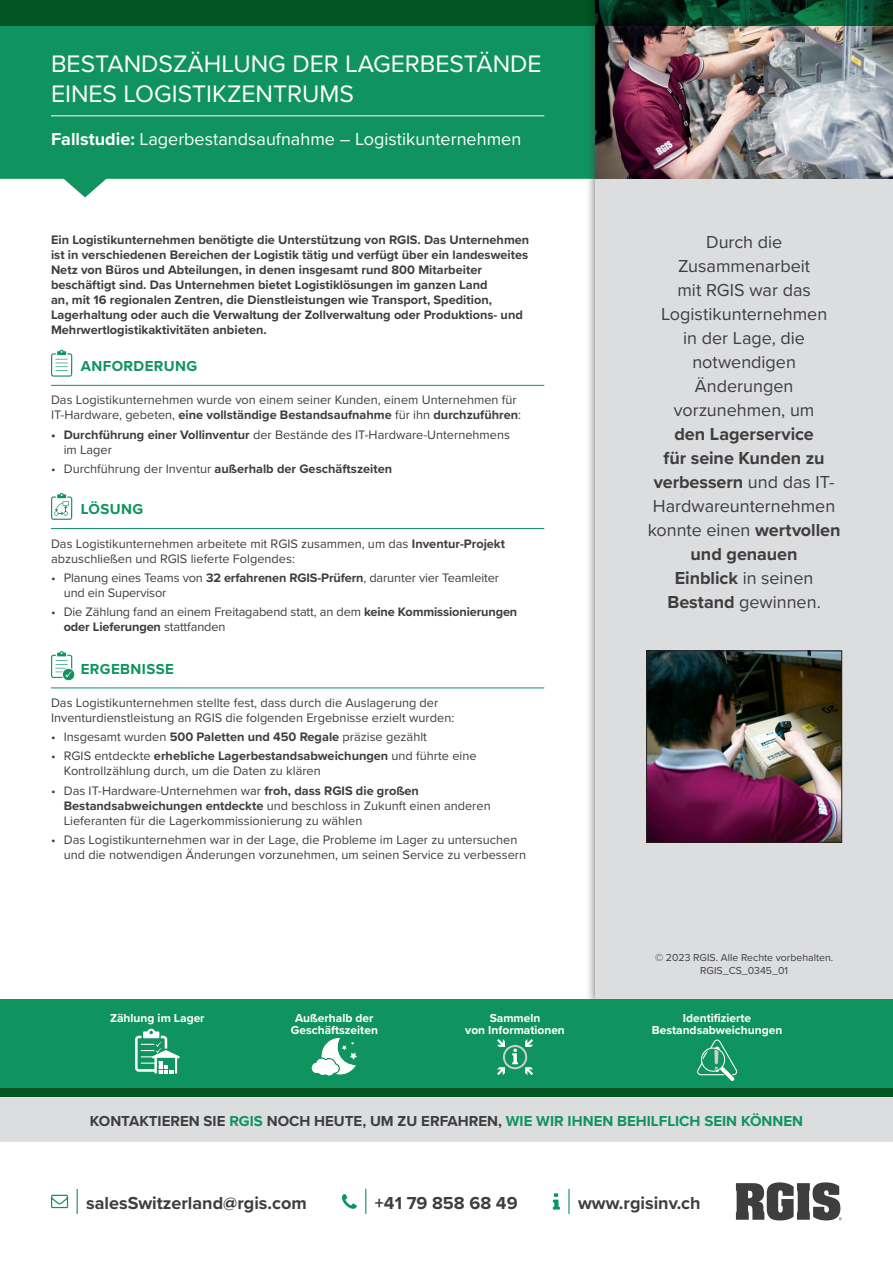
<style>
.page{position:relative;width:893px;height:1263px;background:#fff}
.page>*{position:absolute;margin:0;border:0;box-sizing:border-box;transform-origin:0 0}
.t1{font:24.75px/29.7px "Proxima Nova";color:#fff}
.t2{font:700 18px/24px "Proxima Nova";color:#3e3e3f;text-align:center}
.t3{font:18px/24px "Proxima Nova";color:#3e3e3f;text-align:center}
.t4{font:18px "Proxima Nova";color:#fff}
.t5{font:700 15px "Proxima Nova";color:#3e3e3f}
.t6{font:700 15px "Proxima Nova";letter-spacing:.025em;color:#10945f}
.t7{font:12.75px/15px "Proxima Nova";color:#3e3e3f}
.t8{font:700 12.75px/15px "Proxima Nova";color:#3e3e3f}
.t9{font:700 12px/12px "Proxima Nova";color:#fff;text-align:center}
.t10{font:10.5px/12.6px "Proxima Nova";color:#3e3e3f;text-align:center}
.s1{font-weight:700}
.s2{font-weight:400}
.s3{color:#10945f}
</style>
<div class="page">
<hr style="left:568px;top:1189px;width:2px;height:24px;background:#0d935f">
<svg style="left:553px;top:1193px;width:7px;height:16px"></svg>
<svg style="left:77px;top:1189px;width:1px;height:24px"></svg>
<svg style="left:51px;top:1195px;width:17px;height:13px"></svg>
<svg style="left:736px;top:1182px;width:106px;height:38px"></svg>
<svg style="left:365px;top:1189px;width:1px;height:24px"></svg>
<svg style="left:342px;top:1194px;width:15px;height:15px"></svg>
<div style="left:0;top:1097px;width:893px;height:45px;background:#dcdddf"></div>
<svg style="left:0;top:26px;width:585px;height:171px;background:#299f6f"></svg>
<hr style="left:51px;top:116px;width:493px;height:1px;background:#fff">
<div style="left:585px;top:0;width:308px;height:1010px;background:#3e3e3f;opacity:.75"></div>
<div style="left:595px;top:0;width:298px;height:1001px;background:#dcdddf"></div>
<img style="left:595px;top:26px;width:298px;height:153px">
<svg style="left:0;top:0;width:893px;height:26px;background:#024e24"></svg>
<div style="left:0;top:999px;width:893px;height:98px;background:#10945f"></div>
<div style="left:0;top:1089px;width:893px;height:8px;background:#015523"></div>
<img style="left:648px;top:653px;width:192px;height:187px">
<div style="left:646px;top:651px;width:196px;height:191px;border:1px solid #231f20"></div>
<svg style="left:497px;top:1039px;width:36px;height:36px"></svg>
<hr style="left:51px;top:385px;width:493px;height:1px;background:#10945f">
<hr style="left:51px;top:528px;width:493px;height:1px;background:#10945f">
<hr style="left:51px;top:688px;width:493px;height:1px;background:#10945f">
<svg style="left:51px;top:350px;width:22px;height:27px"></svg>
<svg style="left:51px;top:493px;width:22px;height:27px"></svg>
<svg style="left:51px;top:651px;width:24px;height:30px"></svg>
<svg style="left:135px;top:1029px;width:45px;height:44px"></svg>
<svg style="left:311px;top:1038px;width:46px;height:38px"></svg>
<svg style="left:697px;top:1039px;width:41px;height:42px"></svg>
<h1 class="t1" style="left:51px;top:48px;width:492px">BESTANDSZÄHLUNG DER LAGERBESTÄNDE<br>EINES LOGISTIKZENTRUMS</h1>
<h2 class="t4" style="left:51px;top:125px;width:472px"><span class="s1">Fallstudie:</span> Lagerbestandsaufnahme – Logistikunternehmen</h2>
<p class="t8" style="left:51px;top:232px;width:480px">Ein Logistikunternehmen benötigte die Unterstützung von RGIS. Das Unternehmen ist in verschiedenen Bereichen der Logistik tätig und verfügt über ein landesweites Netz von Büros und Abteilungen, in denen insgesamt rund 800 Mitarbeiter beschäftigt sind. Das Unternehmen bietet Logistiklösungen im ganzen Land<br>an, mit 16 regionalen Zentren, die Dienstleistungen wie Transport, Spedition, Lagerhaltung oder auch die Verwaltung der Zollverwaltung oder Produktions- und Mehrwertlogistikaktivitäten anbieten.</p>
<p class="t6" style="left:81px;top:354px;width:118px">ANFORDERUNG</p>
<p class="t7" style="left:51px;top:392px;width:472px">Das Logistikunternehmen wurde von einem seiner Kunden, einem Unternehmen für<br>IT-Hardware, gebeten, <span class="s1">eine vollständige Bestandsaufnahme</span> für ihn <span class="s1">durchzuführen</span>:</p>
<p class="t7" style="left:64px;top:426px;width:448px;text-indent:-13px"><span class="s1">• Durchführung einer Vollinventur</span> der Bestände des IT-Hardware-Unternehmens im Lager</p>
<p class="t8" style="left:51px;top:461px;width:343px"><span class="s2">• Durchführung der Inventur</span> außerhalb der Geschäftszeiten</p>
<p class="t6" style="left:81px;top:498px;width:64px">LÖSUNG</p>
<p class="t7" style="left:51px;top:535px;width:456px">Das Logistikunternehmen arbeitete mit RGIS zusammen, um das <span class="s1">Inventur-Projekt </span>abzuschließen und RGIS lieferte Folgendes:</p>
<p class="t7" style="left:64px;top:569px;width:437px;text-indent:-13px">• Planung eines Teams von <span class="s1">32 erfahrenen RGIS-Prüfern</span>, darunter vier Teamleiter und ein Supervisor</p>
<p class="t7" style="left:64px;top:604px;width:455px;text-indent:-13px">• Die Zählung fand an einem Freitagabend statt, an dem <span class="s1">keine Kommissionierungen oder Lieferungen</span> stattfanden</p>
<p class="t6" style="left:81px;top:658px;width:95px">ERGEBNISSE</p>
<p class="t7" style="left:51px;top:695px;width:405px">Das Logistikunternehmen stellte fest, dass durch die Auslagerung der<br>Inventurdienstleistung an RGIS die folgenden Ergebnisse erzielt wurden:</p>
<p class="t7" style="left:51px;top:729px;width:377px">• Insgesamt wurden <span class="s1">500 Paletten und 450 Regale</span> präzise gezählt</p>
<p class="t7" style="left:64px;top:748px;width:414px;text-indent:-13px">• RGIS entdeckte <span class="s1">erhebliche Lagerbestandsabweichungen</span> und führte eine<br>Kontrollzählung durch, um die Daten zu klären</p>
<p class="t7" style="left:64px;top:782px;width:428px;text-indent:-13px">• Das IT-Hardware-Unternehmen war <span class="s1">froh, dass RGIS die großen<br>Bestandsabweichungen entdeckte</span> und beschloss in Zukunft einen anderen<br>Lieferanten für die Lagerkommissionierung zu wählen</p>
<p class="t7" style="left:64px;top:832px;width:464px;text-indent:-13px">• Das Logistikunternehmen war in der Lage, die Probleme im Lager zu untersuchen und die notwendigen Änderungen vorzunehmen, um seinen Service zu verbessern</p>
<h2 class="t3" style="left:661px;top:229px;width:168px">Durch die<br>Zusammenarbeit<br>mit RGIS war das<br>Logistikunternehmen in der Lage, die notwendigen<br>Änderungen vorzunehmen, um</h2>
<h2 class="t2" style="left:648px;top:422px;width:194px">den Lagerservice<br>für seine Kunden zu verbessern <span class="s2">und das IT-<br>Hardwareunternehmen konnte einen</span> wertvollen und genauen<br>Einblick <span class="s2">in seinen<br></span>Bestand <span class="s2">gewinnen.</span></h2>
<p class="t10" style="left:655px;top:951px;width:180px">© 2023 RGIS. Alle Rechte vorbehalten.<br>RGIS_CS_0345_01</p>
<p class="t9" style="left:110px;top:1011px;width:96px">Zählung im Lager</p>
<p class="t9" style="left:291px;top:1011px;width:89px">Außerhalb der<br>Geschäftszeiten</p>
<p class="t9" style="left:652px;top:1011px;width:132px">Identifizierte<br>Bestandsabweichungen</p>
<p class="t9" style="left:465px;top:1011px;width:101px">Sammeln<br>von Informationen</p>
<p class="t5" style="left:90px;top:1110px;width:715px">KONTAKTIEREN SIE <span class="s3">RGIS</span> NOCH HEUTE, UM ZU ERFAHREN, <span class="s3">WIE WIR IHNEN BEHILFLICH SEIN KÖNNEN</span></p>
<h2 class="t2" style="left:86px;top:1190px;width:222px">salesSwitzerland@rgis.com</h2>
<h2 class="t2" style="left:375px;top:1190px;width:144px">+41 79 858 68 49</h2>
<h2 class="t2" style="left:578px;top:1190px;width:124px">www.rgisinv.ch</h2>
</div>
